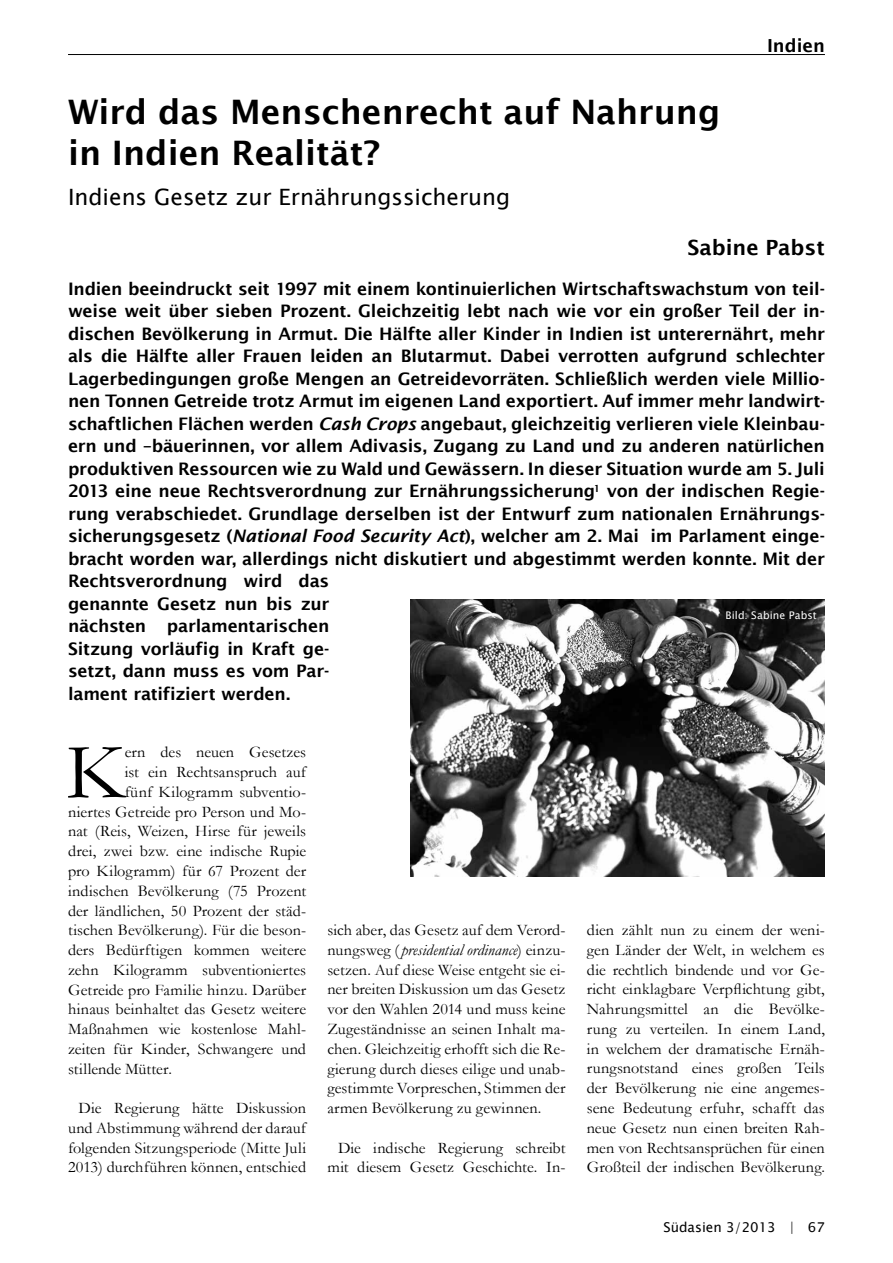
<style>
.page{position:relative;width:893px;height:1263px;background:#fff}
.page>*{position:absolute;margin:0;border:0;box-sizing:border-box;transform-origin:0 0}
.t1{font:79.65px "Garamond";color:#000}
.t2{font:600 33.75px/40.5px "Lucida Sans";color:#000}
.t3{font:22.5px "Lucida Sans Unicode";color:#000}
.t4{font:600 21px "Lucida Sans";color:#000}
.t5{font:600 18px "Lucida Sans";color:#000}
.t6{font:600 17.25px/22.5px "Lucida Sans";letter-spacing:-.015em;color:#000}
.t7{font:16.2px/19.8px "Garamond";letter-spacing:.005em;color:#000;text-align:justify}
.t8{font:13.5px "Lucida Sans Unicode";color:#000}
.t9{font:10.5px "Lucida Sans Unicode";letter-spacing:.015em;color:#fff}
.s1{font-style:italic}
</style>
<div class="page">
<hr style="left:68px;top:54px;width:757px;height:1px;background:#000">
<img style="left:410px;top:600px;width:415px;height:276px">
<p class="t5" style="left:767px;top:35px;width:59px">Indien</p>
<h2 class="t2" style="left:68px;top:92px;width:654px">Wird das Menschenrecht auf Nahrung in Indien Realität?</h2>
<h3 class="t3" style="left:68px;top:179px;width:444px">Indiens Gesetz zur Ernährungssicherung</h3>
<p class="t4" style="left:687px;top:236px;width:139px">Sabine Pabst</p>
<p class="t6" style="left:68px;top:277px;width:758px">Indien beeindruckt seit 1997 mit einem kontinuierlichen Wirtschaftswachstum von teil&shy;weise weit über sieben Prozent. Gleichzeitig lebt nach wie vor ein großer Teil der in&shy;dischen Bevölkerung in Armut. Die Hälfte aller Kinder in Indien ist unterernährt, mehr als die Hälfte aller Frauen leiden an Blutarmut. Dabei verrotten aufgrund schlechter Lagerbedingungen große Mengen an Getreidevorräten. Schließlich werden viele Millio&shy;nen Tonnen Getreide trotz Armut im eigenen Land exportiert. Auf immer mehr landwirt&shy;schaftlichen Flächen werden <span class="s1">Cash Crops</span> angebaut, gleichzeitig verlieren viele Kleinbau&shy;ern und –bäuerinnen, vor allem Adivasis, Zugang zu Land und zu anderen natürlichen produktiven Ressourcen wie zu Wald und Gewässern. In dieser Situation wurde am 5. Juli 2013 eine neue Rechtsverordnung zur Ernährungssicherung<sup>1</sup> von der indischen Regie&shy;rung verabschiedet. Grundlage derselben ist der Entwurf zum nationalen Ernährungs&shy;sicherungsgesetz (<span class="s1">National Food Security Act</span>), welcher am 2. Mai im Parlament einge&shy;bracht worden war, allerdings nicht diskutiert und abgestimmt werden konnte. Mit der Rechtsverordnung wird das<br>genannte Gesetz nun bis zur<br>nächsten parlamentarischen<br>Sitzung vorläufig in Kraft ge-<br>setzt, dann muss es vom Par-<br>lament ratifiziert werden.</p>
<p class="t9" style="left:725px;top:607px;width:93px">Bild: Sabine Pabst</p>
<h1 class="t1" style="left:66px;top:718px;width:60px">K</h1>
<p class="t7" style="left:125px;top:742px;width:183px">ern des neuen Gesetzes</p>
<p class="t7" style="left:125px;top:762px;width:183px">ist ein Rechtsanspruch auf</p>
<p class="t7" style="left:125px;top:781px;width:183px">fünf Kilogramm subventio-</p>
<p class="t7" style="left:68px;top:801px;width:240px">niertes Getreide pro Person und Mo-</p>
<p class="t7" style="left:68px;top:821px;width:240px">nat (Reis, Weizen, Hirse für jeweils</p>
<p class="t7" style="left:68px;top:841px;width:240px">drei, zwei bzw. eine indische Rupie</p>
<p class="t7" style="left:68px;top:860px;width:240px">pro Kilogramm) für 67 Prozent der</p>
<p class="t7" style="left:68px;top:880px;width:240px">indischen Bevölkerung (75 Prozent</p>
<p class="t7" style="left:68px;top:900px;width:240px">der ländlichen, 50 Prozent der städ-</p>
<p class="t7" style="left:68px;top:920px;width:240px">tischen Bevölkerung). Für die beson-</p>
<p class="t7" style="left:68px;top:940px;width:240px">ders Bedürftigen kommen weitere</p>
<p class="t7" style="left:68px;top:959px;width:240px">zehn Kilogramm subventioniertes</p>
<p class="t7" style="left:68px;top:979px;width:240px">Getreide pro Familie hinzu. Darüber</p>
<p class="t7" style="left:68px;top:999px;width:240px">hinaus beinhaltet das Gesetz weitere</p>
<p class="t7" style="left:68px;top:1019px;width:240px">Maßnahmen wie kostenlose Mahl-</p>
<p class="t7" style="left:68px;top:1038px;width:240px">zeiten für Kinder, Schwangere und</p>
<p class="t7" style="left:68px;top:1058px;width:105px">stillende Mütter.</p>
<p class="t7" style="left:68px;top:1098px;width:240px;text-indent:11px">Die Regierung hätte Diskussion und Abstimmung während der darauf folgenden Sitzungsperiode (Mitte Juli 2013) durchführen können, entschied</p>
<p class="t7" style="left:327px;top:920px;width:240px">sich aber, das Gesetz auf dem Verord&shy;nungsweg ( <span class="s1">presidential ordinance</span>) einzu&shy;setzen. Auf diese Weise entgeht sie ei&shy;ner breiten Diskussion um das Gesetz vor den Wahlen 2014 und muss keine Zugeständnisse an seinen Inhalt ma&shy;chen. Gleichzeitig erhofft sich die Re&shy;gierung durch dieses eilige und unab&shy;gestimmte Vorpreschen, Stimmen der armen Bevölkerung zu gewinnen.</p>
<p class="t7" style="left:327px;top:1137px;width:240px;text-align:right">Die indische Regierung schreibt mit diesem Gesetz Geschichte. In-</p>
<p class="t7" style="left:587px;top:920px;width:240px">dien zählt nun zu einem der weni&shy;gen Länder der Welt, in welchem es die rechtlich bindende und vor Ge&shy;richt einklagbare Verpflichtung gibt, Nahrungsmittel an die Bevölke&shy;rung zu verteilen. In einem Land, in welchem der dramatische Ernäh&shy;rungsnotstand eines großen Teils der Bevölkerung nie eine angemes&shy;sene Bedeutung erfuhr, schafft das neue Gesetz nun einen breiten Rah&shy;men von Rechtsansprüchen für einen Großteil der indischen Bevölkerung.</p>
<p class="t8" style="left:663px;top:1216px;width:163px">Südasien 3/2013 | 67</p>
</div>
